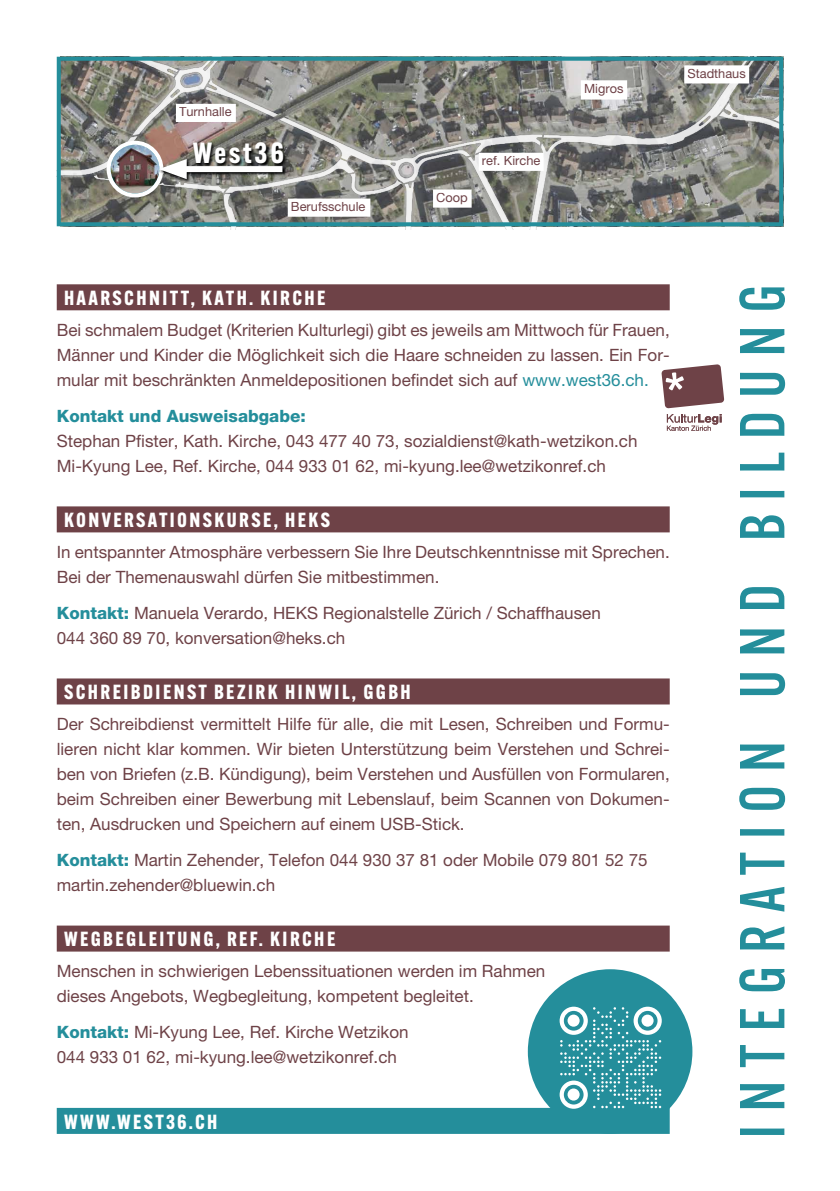
<style>
.page{position:relative;width:840px;height:1191px;background:#fff}
.page>*{position:absolute;margin:0;border:0;box-sizing:border-box;transform-origin:0 0}
.t1{font:500 62px "Alternate Gothic ATF";letter-spacing:.205em;color:#248e9b}
.t2{font:700 28.6px "Alternate Gothic ATF";letter-spacing:.1em;color:#fff}
.t3{font:700 20px "Alternate Gothic ATF";letter-spacing:.12em;color:#fff}
.t4{font:17px/25px "Helvetica Neue LT Pro";color:#6e4247}
.t5{font:800 17px "Helvetica Neue LT Pro";color:#248e9b}
.t6{font:12.8px "Helvetica Neue LT Pro";color:#6e4247}
.s1{color:#248e9b}
.s2{font-weight:800;color:#248e9b}
</style>
<div class="page">
<img style="left:62px;top:62px;width:715px;height:159px">
<div style="left:57px;top:57px;width:725px;height:169px;border:4px solid #248e9b"></div>
<svg style="left:579px;top:79px;width:49px;height:22px"></svg>
<svg style="left:477px;top:151px;width:68px;height:21px"></svg>
<svg style="left:431px;top:188px;width:42px;height:21px"></svg>
<svg style="left:286px;top:197px;width:86px;height:21px"></svg>
<svg style="left:174px;top:102px;width:63px;height:22px"></svg>
<svg style="left:682px;top:64px;width:68px;height:21px"></svg>
<div style="left:57px;top:284px;width:612px;height:26px;background:#6e4247"></div>
<div style="left:57px;top:506px;width:612px;height:26px;background:#6e4247"></div>
<div style="left:57px;top:678px;width:612px;height:26px;background:#6e4247"></div>
<div style="left:57px;top:925px;width:612px;height:26px;background:#6e4247"></div>
<div style="left:57px;top:1107px;width:612px;height:26px;background:#248e9b"></div>
<div style="left:527px;top:969px;width:165px;height:164px;background:#248e9b;border-radius:50%"></div>
<svg style="left:559px;top:1006px;width:102px;height:102px"></svg>
<div style="left:567px;top:1014px;width:12px;height:12px;background:#fff;border-radius:50%"></div>
<div style="left:641px;top:1014px;width:12px;height:12px;background:#fff;border-radius:50%"></div>
<div style="left:567px;top:1088px;width:12px;height:12px;background:#fff;border-radius:50%"></div>
<svg style="left:661px;top:364px;width:64px;height:67px"></svg>
<svg style="left:193px;top:142px;width:94px;height:16px"></svg>
<svg style="left:109px;top:143px;width:52px;height:52px"></svg>
<img style="left:111px;top:145px;width:48px;height:48px;border-radius:24px">
<div style="left:107px;top:141px;width:56px;height:56px;border:4px solid #fff;border-radius:50%"></div>
<svg style="left:158px;top:158px;width:129px;height:25px"></svg>
<div style="left:176px;top:166px;width:106px;height:6px;background:#fff"></div>
<svg style="left:159px;top:159px;width:28px;height:20px"></svg>
<p class="t6" style="left:179px;top:104px;width:54px">Turnhalle</p>
<h2 class="t2" style="left:192px;top:135px;width:93px">West36</h2>
<p class="t6" style="left:291px;top:199px;width:76px">Berufsschule</p>
<p class="t6" style="left:436px;top:190px;width:33px">Coop</p>
<p class="t6" style="left:481px;top:153px;width:60px">ref. Kirche</p>
<p class="t6" style="left:583px;top:80px;width:41px">Migros</p>
<p class="t6" style="left:687px;top:65px;width:60px">Stadthaus</p>
<p class="t3" style="left:64px;top:285px;width:263px">HAARSCHNITT, KATH. KIRCHE</p>
<p class="t4" style="left:57px;top:317px;width:614px;text-align:justify">Bei schmalem Budget (Kriterien Kulturlegi) gibt es jeweils am Mittwoch für Frauen, Männer und Kinder die Möglichkeit sich die Haare schneiden zu lassen. Ein For&shy;mular mit beschränkten Anmeldepositionen befindet sich auf <span class="s1">www.west36.ch.</span></p>
<p class="t5" style="left:57px;top:406px;width:250px">Kontakt und Ausweisabgabe:</p>
<p class="t4" style="left:57px;top:428px;width:582px">Stephan Pfister, Kath. Kirche, 043 477 40 73, sozialdienst@kath-wetzikon.ch<br>Mi-Kyung Lee, Ref. Kirche, 044 933 01 62, mi-kyung.lee@wetzikonref.ch</p>
<p class="t3" style="left:64px;top:507px;width:267px">KONVERSATIONSKURSE, HEKS</p>
<p class="t4" style="left:57px;top:539px;width:614px">In entspannter Atmosphäre verbessern Sie Ihre Deutschkenntnisse mit Sprechen.<br>Bei der Themenauswahl dürfen Sie mitbestimmen.</p>
<p class="t4" style="left:57px;top:600px;width:545px"><span class="s2">Kontakt:</span> Manuela Verardo, HEKS Regionalstelle Zürich / Schaffhausen<br>044 360 89 70, konversation@heks.ch</p>
<p class="t3" style="left:64px;top:679px;width:348px">SCHREIBDIENST BEZIRK HINWIL, GGBH</p>
<p class="t4" style="left:57px;top:711px;width:614px;text-align:justify">Der Schreibdienst vermittelt Hilfe für alle, die mit Lesen, Schreiben und Formu&shy;lieren nicht klar kommen. Wir bieten Unterstützung beim Verstehen und Schrei&shy;ben von Briefen (z.B. Kündigung), beim Verstehen und Ausfüllen von Formularen, beim Schreiben einer Bewerbung mit Lebenslauf, beim Scannen von Dokumen&shy;ten, Ausdrucken und Speichern auf einem USB-Stick.</p>
<p class="t4" style="left:57px;top:847px;width:592px"><span class="s2">Kontakt:</span> Martin Zehender, Telefon 044 930 37 81 oder Mobile 079 801 52 75 martin.zehender@bluewin.ch</p>
<p class="t3" style="left:64px;top:926px;width:273px">WEGBEGLEITUNG, REF. KIRCHE</p>
<p class="t4" style="left:57px;top:958px;width:490px">Menschen in schwierigen Lebenssituationen werden im Rahmen dieses Angebots, Wegbegleitung, kompetent begleitet.</p>
<p class="t4" style="left:57px;top:1019px;width:353px"><span class="s2">Kontakt:</span> Mi-Kyung Lee, Ref. Kirche Wetzikon<br>044 933 01 62, mi-kyung.lee@wetzikonref.ch</p>
<p class="t3" style="left:64px;top:1108px;width:155px">WWW.WEST36.CH</p>
<h1 class="t1" style="left:723px;top:1138px;width:856px;rotate:-90deg">INTEGRATION UND BILDUNG</h1>
</div>
